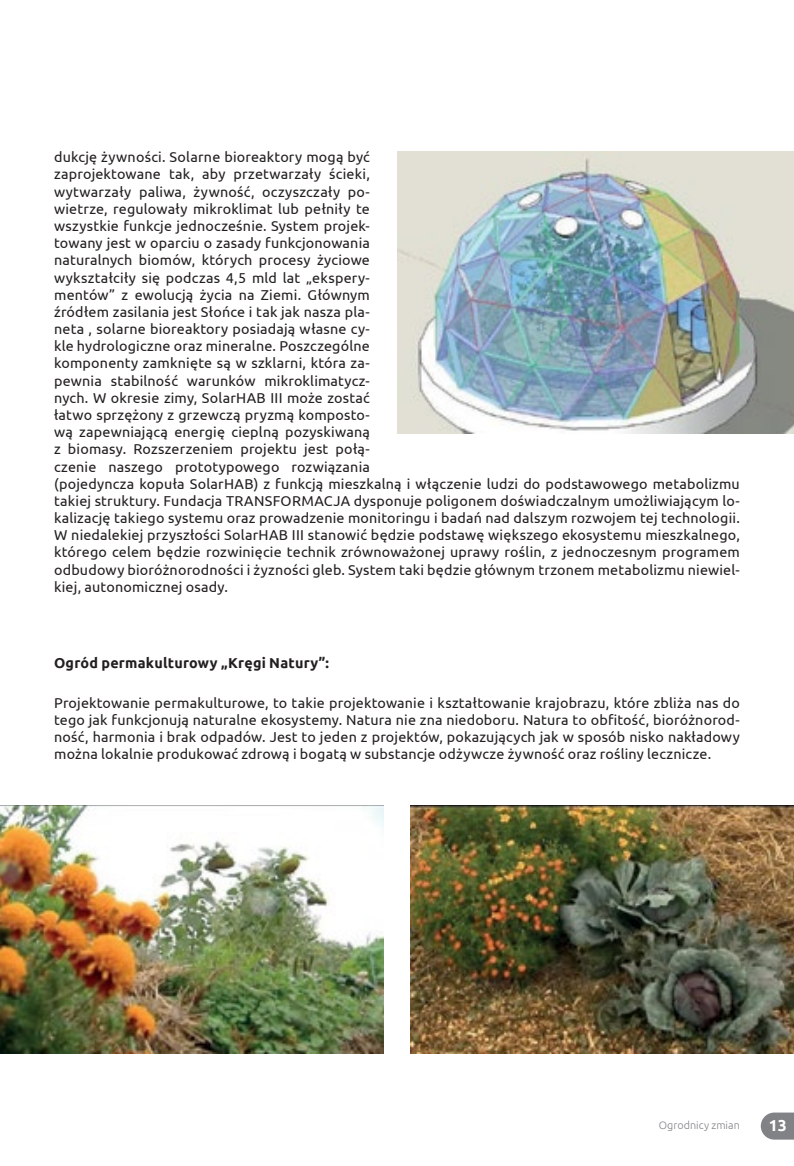
<style>
.page{position:relative;width:794px;height:1166px;background:#fff}
.page>*{position:absolute;margin:0;border:0;box-sizing:border-box;transform-origin:0 0}
.t1{font:700 15.92px "Ubuntu";color:#fff}
.t2{font:14.35px/17.2px "Ubuntu";letter-spacing:.015em;color:#231f20}
.t3{font:700 14.35px "Ubuntu";letter-spacing:.015em;color:#231f20}
.t4{font:300 10.67px "Ubuntu";letter-spacing:.005em;color:#808285}
</style>
<div class="page">
<svg style="left:761px;top:1112px;width:33px;height:27px"></svg>
<img style="left:0;top:806px;width:383px;height:247px">
<img style="left:410px;top:806px;width:384px;height:247px">
<img style="left:397px;top:151px;width:397px;height:282px">
<p class="t2" style="left:54px;top:148px;width:687px">dukcję żywności. Solarne bioreaktory mogą być<br>zaprojektowane tak, aby przetwarzały ścieki,<br>wytwarzały paliwa, żywność, oczyszczały po-<br>wietrze, regulowały mikroklimat lub pełniły te<br>wszystkie funkcje jednocześnie. System projek-<br>towany jest w oparciu o zasady funkcjonowania<br>naturalnych biomów, których procesy życiowe<br>wykształciły się podczas 4,5 mld lat „ekspery-<br>mentów” z ewolucją życia na Ziemi. Głównym<br>źródłem zasilania jest Słońce i tak jak nasza pla-<br>neta , solarne bioreaktory posiadają własne cy-<br>kle hydrologiczne oraz mineralne. Poszczególne<br>komponenty zamknięte są w szklarni, która za-<br>pewnia stabilność warunków mikroklimatycz-<br>nych. W okresie zimy, SolarHAB III może zostać<br>łatwo sprzężony z grzewczą pryzmą komposto-<br>wą zapewniającą energię cieplną pozyskiwaną<br>z biomasy. Rozszerzeniem projektu jest połą-<br>czenie naszego prototypowego rozwiązania<br>(pojedyncza kopuła SolarHAB) z funkcją mieszkalną i włączenie ludzi do podstawowego metabolizmu takiej struktury. Fundacja TRANSFORMACJA dysponuje poligonem doświadczalnym umożliwiającym lo&shy;kalizację takiego systemu oraz prowadzenie monitoringu i badań nad dalszym rozwojem tej technologii.<br>W niedalekiej przyszłości SolarHAB III stanowić będzie podstawę większego ekosystemu mieszkalnego, którego celem będzie rozwinięcie technik zrównoważonej uprawy roślin, z jednoczesnym programem odbudowy bioróżnorodności i żyzności gleb. System taki będzie głównym trzonem metabolizmu niewiel&shy;kiej, autonomicznej osady.</p>
<p class="t3" style="left:54px;top:654px;width:276px">Ogród permakulturowy „Kręgi Natury”:</p>
<p class="t2" style="left:54px;top:694px;width:687px;text-align:justify">Projektowanie permakulturowe, to takie projektowanie i kształtowanie krajobrazu, które zbliża nas do tego jak funkcjonują naturalne ekosystemy. Natura nie zna niedoboru. Natura to obfitość, bioróżnorod&shy;ność, harmonia i brak odpadów. Jest to jeden z projektów, pokazujących jak w sposób nisko nakładowy można lokalnie produkować zdrową i bogatą w substancje odżywcze żywność oraz rośliny lecznicze.</p>
<p class="t4" style="left:659px;top:1119px;width:83px">Ogrodnicy zmian</p>
<p class="t1" style="left:768px;top:1115px;width:20px">13</p>
</div>
